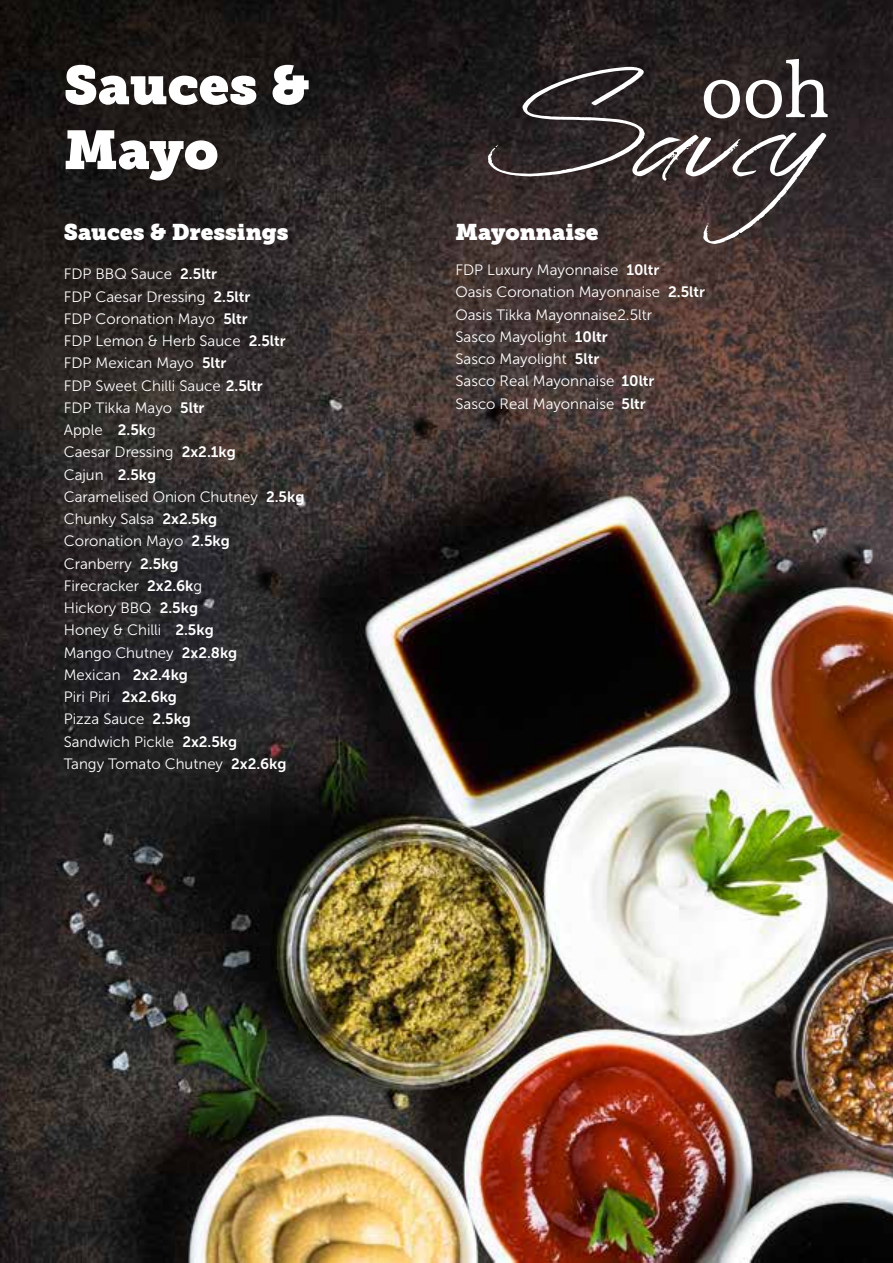
<style>
.page{position:relative;width:893px;height:1263px;background:#fff}
.page>*{position:absolute;margin:0;border:0;box-sizing:border-box;transform-origin:0 0}
.t1{font:156.3px "Acrossthe Road";color:#fff}
.t2{font:54px/64.8px "Museo Slab";color:#fff}
.t3{font:22.5px "Museo Slab";color:#fff}
.t4{font:15px/22.2px "Museo Sans 300";color:#fff}
.s1{font-family:"Museo Sans 700"}
</style>
<div class="page">
<img style="left:0;top:0;width:893px;height:1263px">
<svg style="left:704px;top:59px;width:124px;height:59px"></svg>
<h2 class="t2" style="left:64px;top:53px;width:247px">Sauces &amp;<br>Mayo</h2>
<h3 class="t3" style="left:64px;top:219px;width:226px">Sauces &amp; Dressings</h3>
<p class="t4" style="left:64px;top:263px;width:242px">FDP BBQ Sauce <span class="s1">2.5ltr<br></span>FDP Caesar Dressing <span class="s1">2.5ltr<br></span>FDP Coronation Mayo <span class="s1">5ltr<br></span>FDP Lemon &amp; Herb Sauce <span class="s1">2.5ltr<br></span>FDP Mexican Mayo <span class="s1">5ltr<br></span>FDP Sweet Chilli Sauce <span class="s1">2.5ltr<br></span>FDP Tikka Mayo <span class="s1">5ltr<br></span>Apple <span class="s1">2.5k</span>g<br>Caesar Dressing <span class="s1">2x2.1kg<br></span>Cajun <span class="s1">2.5kg<br></span>Caramelised Onion Chutney <span class="s1">2.5kg<br></span>Chunky Salsa <span class="s1">2x2.5kg<br></span>Coronation Mayo <span class="s1">2.5kg<br></span>Cranberry <span class="s1">2.5kg<br></span>Firecracker <span class="s1">2x2.6k</span>g<br>Hickory BBQ <span class="s1">2.5kg<br></span>Honey &amp; Chilli <span class="s1">2.5kg<br></span>Mango Chutney <span class="s1">2x2.8kg<br></span>Mexican <span class="s1">2x2.4kg<br></span>Piri Piri <span class="s1">2x2.6kg<br></span>Pizza Sauce <span class="s1">2.5kg<br></span>Sandwich Pickle <span class="s1">2x2.5kg<br></span>Tangy Tomato Chutney <span class="s1">2x2.6kg</span></p>
<h1 class="t1" style="left:488px;top:43px;width:331px">Saucy</h1>
<h3 class="t3" style="left:455px;top:219px;width:145px">Mayonnaise</h3>
<p class="t4" style="left:455px;top:259px;width:251px">FDP Luxury Mayonnaise <span class="s1">10ltr<br></span>Oasis Coronation Mayonnaise <span class="s1">2.5ltr<br></span>Oasis Tikka Mayonnaise2.5ltr<br>Sasco Mayolight <span class="s1">10ltr<br></span>Sasco Mayolight <span class="s1">5ltr<br></span>Sasco Real Mayonnaise <span class="s1">10ltr<br></span>Sasco Real Mayonnaise <span class="s1">5ltr</span></p>
</div>
